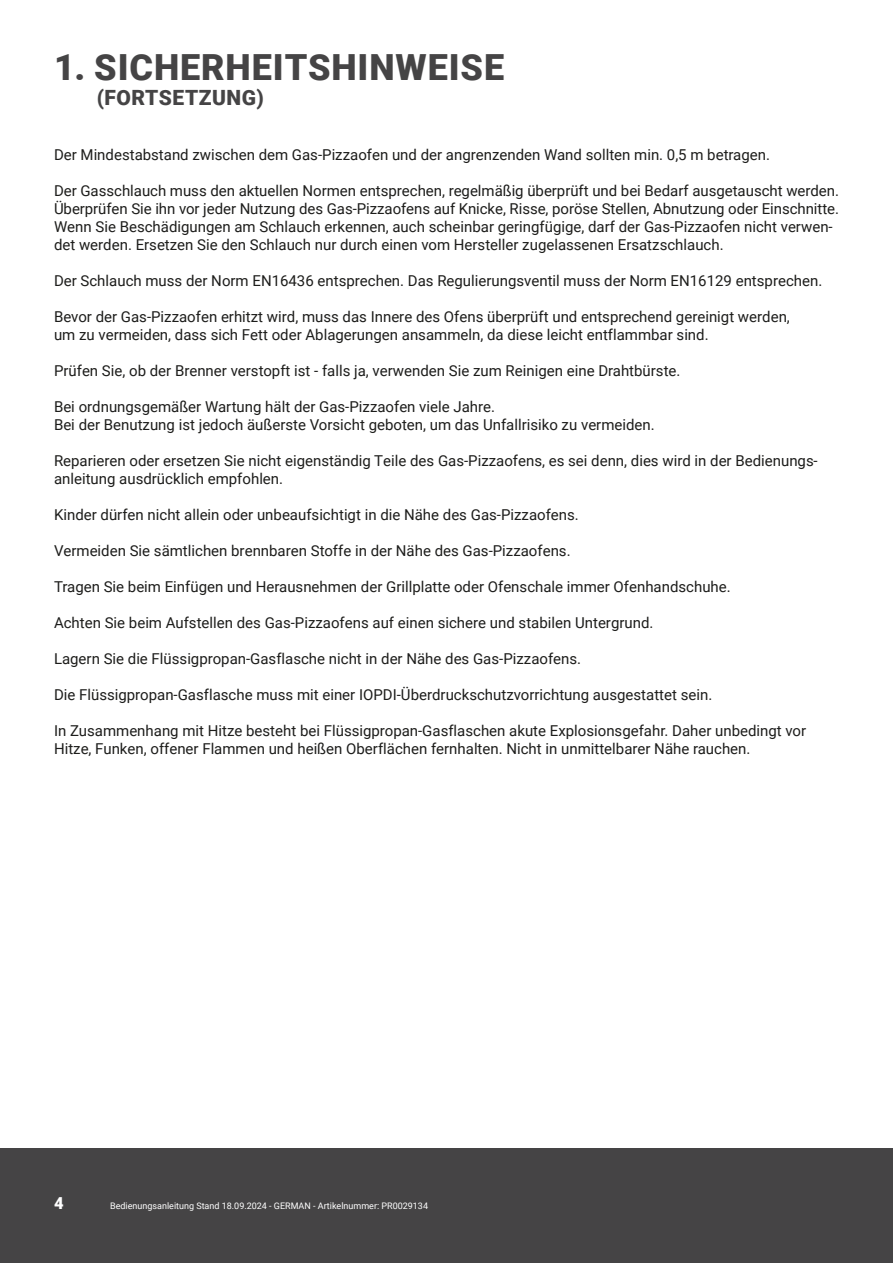
<style>
.page{position:relative;width:893px;height:1263px;background:#fff}
.page>*{position:absolute;margin:0;border:0;box-sizing:border-box;transform-origin:0 0}
.Große_Headline{font:900 36px "Roboto";letter-spacing:.025em;color:#454445}
.Große_Subheadline{font:900 21px "Roboto";letter-spacing:.025em;color:#454445}
.t1{font:900 16.5px "Roboto";color:#fff}
.Fließtext{font:15px/18px "Roboto";color:#1d1d1b}
.t2{font:9px "Roboto";color:#fff}
</style>
<div class="page">
<div style="left:0;top:1148px;width:893px;height:115px;background:#454445"></div>
<p class="Große_Headline" style="left:54px;top:42px;width:452px">1. SICHERHEITSHINWEISE</p>
<p class="Große_Subheadline" style="left:97px;top:83px;width:168px">(FORTSETZUNG)</p>
<p class="Fließtext" style="left:54px;top:145px;width:717px">Der Mindestabstand zwischen dem Gas-Pizzaofen und der angrenzenden Wand sollten min. 0,5 m betragen.</p>
<p class="Fließtext" style="left:54px;top:181px;width:787px">Der Gasschlauch muss den aktuellen Normen entsprechen, regelmäßig überprüft und bei Bedarf ausgetauscht werden.</p>
<p class="Fließtext" style="left:54px;top:199px;width:786px">Überprüfen Sie ihn vor jeder Nutzung des Gas-Pizzaofens auf Knicke, Risse, poröse Stellen, Abnutzung oder Einschnitte.<br>Wenn Sie Beschädigungen am Schlauch erkennen, auch scheinbar geringfügige, darf der Gas-Pizzaofen nicht verwen&shy;det werden. Ersetzen Sie den Schlauch nur durch einen vom Hersteller zugelassenen Ersatzschlauch.</p>
<p class="Fließtext" style="left:54px;top:271px;width:770px">Der Schlauch muss der Norm EN16436 entsprechen. Das Regulierungsventil muss der Norm EN16129 entsprechen.</p>
<p class="Fließtext" style="left:54px;top:307px;width:737px">Bevor der Gas-Pizzaofen erhitzt wird, muss das Innere des Ofens überprüft und entsprechend gereinigt werden, um zu vermeiden, dass sich Fett oder Ablagerungen ansammeln, da diese leicht entflammbar sind.</p>
<p class="Fließtext" style="left:54px;top:361px;width:628px">Prüfen Sie, ob der Brenner verstopft ist - falls ja, verwenden Sie zum Reinigen eine Drahtbürste.</p>
<p class="Fließtext" style="left:54px;top:397px;width:602px">Bei ordnungsgemäßer Wartung hält der Gas-Pizzaofen viele Jahre.<br>Bei der Benutzung ist jedoch äußerste Vorsicht geboten, um das Unfallrisiko zu vermeiden.</p>
<p class="Fließtext" style="left:54px;top:451px;width:765px">Reparieren oder ersetzen Sie nicht eigenständig Teile des Gas-Pizzaofens, es sei denn, dies wird in der Bedienungs&shy;anleitung ausdrücklich empfohlen.</p>
<p class="Fließtext" style="left:54px;top:505px;width:526px">Kinder dürfen nicht allein oder unbeaufsichtigt in die Nähe des Gas-Pizzaofens.</p>
<p class="Fließtext" style="left:54px;top:541px;width:518px">Vermeiden Sie sämtlichen brennbaren Stoffe in der Nähe des Gas-Pizzaofens.</p>
<p class="Fließtext" style="left:54px;top:577px;width:678px">Tragen Sie beim Einfügen und Herausnehmen der Grillplatte oder Ofenschale immer Ofenhandschuhe.</p>
<p class="Fließtext" style="left:54px;top:613px;width:601px">Achten Sie beim Aufstellen des Gas-Pizzaofens auf einen sichere und stabilen Untergrund.</p>
<p class="Fließtext" style="left:54px;top:649px;width:529px">Lagern Sie die Flüssigpropan-Gasflasche nicht in der Nähe des Gas-Pizzaofens.</p>
<p class="Fließtext" style="left:54px;top:685px;width:660px">Die Flüssigpropan-Gasflasche muss mit einer IOPDI-Überdruckschutzvorrichtung ausgestattet sein.</p>
<p class="Fließtext" style="left:54px;top:721px;width:754px">In Zusammenhang mit Hitze besteht bei Flüssigpropan-Gasflaschen akute Explosionsgefahr. Daher unbedingt vor<br>Hitze, Funken, offener Flammen und heißen Oberflächen fernhalten. Nicht in unmittelbarer Nähe rauchen.</p>
<p class="t1" style="left:54px;top:1191px;width:11px">4</p>
<p class="t2" style="left:110px;top:1199px;width:319px">Bedienungsanleitung Stand 18.09.2024 - GERMAN - Artikelnummer: PR0029134</p>
</div>
